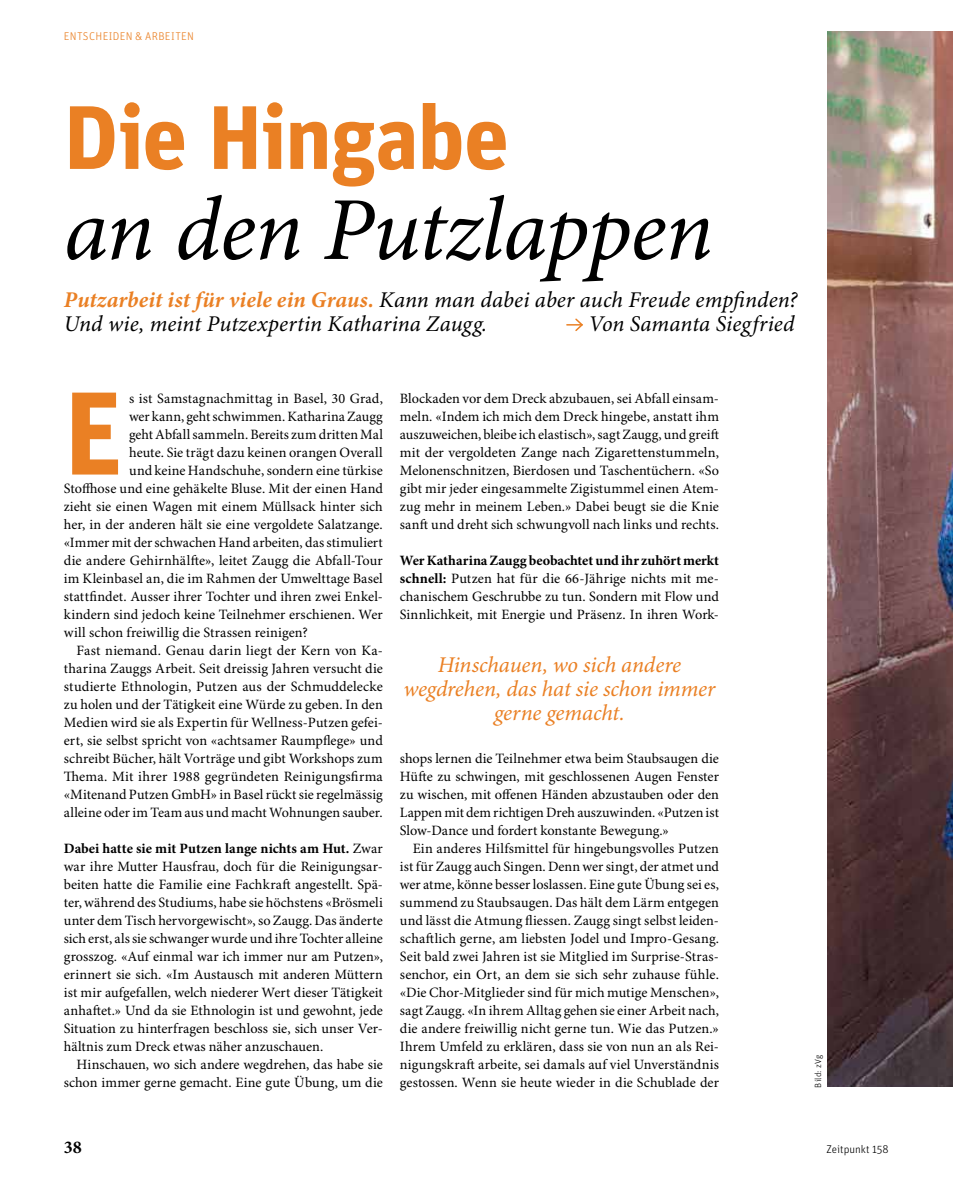
<style>
.page{position:relative;width:953px;height:1191px;background:#fff}
.page>*{position:absolute;margin:0;border:0;box-sizing:border-box;transform-origin:0 0}
.t1{font:700 117.9px "Unit OT";color:#ea8024}
.t2{font:italic 90px "Minion Pro";letter-spacing:-.015em;color:#000}
.t3{font:700 90px "Unit OT";letter-spacing:-.02em;color:#ea8024}
.t4{font:italic 22.5px/24px "Minion Pro";color:#000}
.t5{font:italic 22.5px/24px "Minion Pro";letter-spacing:-.01em;color:#ea8024;text-align:center}
.t6{font:700 18px "Minion Pro";color:#000}
.t7{font:14.25px/18px "Minion Pro";letter-spacing:.005em;color:#000;text-align:justify}
.t8{font:300 11.25px "Unit OT";letter-spacing:.03em;color:#ea8024}
.t9{font:300 11.25px "Unit OT";color:#000}
.t10{font:300 9px "Unit OT";letter-spacing:.02em;color:#000}
.s1{font-weight:700;color:#ea8024}
.s2{font-weight:700}
</style>
<div class="page">
<svg style="left:567px;top:318px;width:16px;height:13px"></svg>
<img style="left:827px;top:32px;width:125px;height:1054px">
<p class="t8" style="left:64px;top:29px;width:132px">ENTSCHEIDEN &amp; ARBEITEN</p>
<h2 class="t3" style="left:64px;top:79px;width:447px">Die Hingabe</h2>
<h2 class="t2" style="left:64px;top:176px;width:651px">an den Putzlappen</h2>
<h3 class="t4" style="left:64px;top:289px;width:735px"><span class="s1">Putzarbeit ist für viele ein Graus.</span> Kann man dabei aber auch Freude empfinden?<br>Und wie, meint Putzexpertin Katharina Zaugg.</h3>
<h3 class="t4" style="left:588px;top:313px;width:207px">Von Samanta Siegfried</h3>
<h1 class="t1" style="left:64px;top:357px;width:60px">E</h1>
<p class="t7" style="left:129px;top:389px;width:255px">s ist Samstagnachmittag in Basel, 30 Grad,</p>
<p class="t7" style="left:129px;top:407px;width:255px">wer kann, geht schwimmen. Katharina Zaugg</p>
<p class="t7" style="left:129px;top:425px;width:255px">geht Abfall sammeln. Bereits zum dritten Mal</p>
<p class="t7" style="left:129px;top:443px;width:255px">heute. Sie trägt dazu keinen orangen Overall</p>
<p class="t7" style="left:129px;top:461px;width:255px">und keine Handschuhe, sondern eine türkise</p>
<p class="t7" style="left:64px;top:479px;width:320px">Stoffhose und eine gehäkelte Bluse. Mit der einen Hand</p>
<p class="t7" style="left:64px;top:497px;width:320px">zieht sie einen Wagen mit einem Müllsack hinter sich</p>
<p class="t7" style="left:64px;top:515px;width:320px">her, in der anderen hält sie eine vergoldete Salatzange.</p>
<p class="t7" style="left:64px;top:533px;width:320px">«Immer mit der schwachen Hand arbeiten, das stimuliert</p>
<p class="t7" style="left:64px;top:551px;width:320px">die andere Gehirnhälfte», leitet Zaugg die Abfall-Tour</p>
<p class="t7" style="left:64px;top:569px;width:320px">im Kleinbasel an, die im Rahmen der Umwelttage Basel</p>
<p class="t7" style="left:64px;top:587px;width:320px">stattfindet. Ausser ihrer Tochter und ihren zwei Enkel-</p>
<p class="t7" style="left:64px;top:605px;width:320px">kindern sind jedoch keine Teilnehmer erschienen. Wer</p>
<p class="t7" style="left:64px;top:623px;width:245px">will schon freiwillig die Strassen reinigen?</p>
<p class="t7" style="left:77px;top:641px;width:308px">Fast niemand. Genau darin liegt der Kern von Ka-</p>
<p class="t7" style="left:64px;top:659px;width:320px">tharina Zauggs Arbeit. Seit dreissig Jahren versucht die</p>
<p class="t7" style="left:64px;top:677px;width:320px">studierte Ethnologin, Putzen aus der Schmuddelecke</p>
<p class="t7" style="left:64px;top:695px;width:320px">zu holen und der Tätigkeit eine Würde zu geben. In den</p>
<p class="t7" style="left:64px;top:713px;width:320px">Medien wird sie als Expertin für Wellness-Putzen gefei-</p>
<p class="t7" style="left:64px;top:731px;width:320px">ert, sie selbst spricht von «achtsamer Raumpflege» und</p>
<p class="t7" style="left:64px;top:749px;width:320px">schreibt Bücher, hält Vorträge und gibt Workshops zum</p>
<p class="t7" style="left:64px;top:767px;width:320px">Thema. Mit ihrer 1988 gegründeten Reinigungsfirma</p>
<p class="t7" style="left:64px;top:785px;width:320px">«Mitenand Putzen GmbH» in Basel rückt sie regelmässig</p>
<p class="t7" style="left:64px;top:803px;width:320px">alleine oder im Team aus und macht Wohnungen sauber.</p>
<p class="t7" style="left:64px;top:839px;width:320px"><span class="s2">Dabei hatte sie mit Putzen lange nichts am Hut.</span> Zwar war ihre Mutter Hausfrau, doch für die Reinigungsar&shy;beiten hatte die Familie eine Fachkraft angestellt. Spä&shy;ter, während des Studiums, habe sie höchstens «Brösmeli unter dem Tisch hervorgewischt», so Zaugg. Das änderte sich erst, als sie schwanger wurde und ihre Tochter alleine grosszog. «Auf einmal war ich immer nur am Putzen», erinnert sie sich. «Im Austausch mit anderen Müttern ist mir aufgefallen, welch niederer Wert dieser Tätigkeit anhaftet.» Und da sie Ethnologin ist und gewohnt, jede Situation zu hinterfragen beschloss sie, sich unser Ver&shy;hältnis zum Dreck etwas näher anzuschauen.</p>
<p class="t7" style="left:64px;top:1055px;width:320px;text-align:right">Hinschauen, wo sich andere wegdrehen, das habe sie schon immer gerne gemacht. Eine gute Übung, um die</p>
<p class="t7" style="left:400px;top:389px;width:320px">Blockaden vor dem Dreck abzubauen, sei Abfall einsam&shy;meln. «Indem ich mich dem Dreck hingebe, anstatt ihm auszuweichen, bleibe ich elastisch», sagt Zaugg, und greift mit der vergoldeten Zange nach Zigarettenstummeln, Melonenschnitzen, Bierdosen und Taschentüchern. «So gibt mir jeder eingesammelte Zigistummel einen Atem&shy;zug mehr in meinem Leben.» Dabei beugt sie die Knie sanft und dreht sich schwungvoll nach links und rechts.</p>
<p class="t7" style="left:400px;top:551px;width:320px"><span class="s2">Wer Katharina Zaugg beobachtet und ihr zuhört merkt schnell:</span> Putzen hat für die 66-Jährige nichts mit me&shy;chanischem Geschrubbe zu tun. Sondern mit Flow und Sinnlichkeit, mit Energie und Präsenz. In ihren Work-</p>
<h3 class="t5" style="left:403px;top:653px;width:313px">Hinschauen, wo sich andere wegdrehen, das hat sie schon immer gerne gemacht.</h3>
<p class="t7" style="left:400px;top:749px;width:320px">shops lernen die Teilnehmer etwa beim Staubsaugen die Hüfte zu schwingen, mit geschlossenen Augen Fenster zu wischen, mit offenen Händen abzustauben oder den Lappen mit dem richtigen Dreh auszuwinden. «Putzen ist Slow-Dance und fordert konstante Bewegung.»</p>
<p class="t7" style="left:400px;top:839px;width:320px;text-indent:13px">Ein anderes Hilfsmittel für hingebungsvolles Putzen ist für Zaugg auch Singen. Denn wer singt, der atmet und wer atme, könne besser loslassen. Eine gute Übung sei es, summend zu Staubsaugen. Das hält dem Lärm entgegen und lässt die Atmung fliessen. Zaugg singt selbst leiden&shy;schaftlich gerne, am liebsten Jodel und Impro-Gesang.<br>Seit bald zwei Jahren ist sie Mitglied im Surprise-Stras&shy;senchor, ein Ort, an dem sie sich sehr zuhause fühle. «Die Chor-Mitglieder sind für mich mutige Menschen», sagt Zaugg. «In ihrem Alltag gehen sie einer Arbeit nach, die andere freiwillig nicht gerne tun. Wie das Putzen.» Ihrem Umfeld zu erklären, dass sie von nun an als Rei&shy;nigungskraft arbeite, sei damals auf viel Unverständnis gestossen. Wenn sie heute wieder in die Schublade der</p>
<p class="t10" style="left:812px;top:1087px;width:34px;rotate:-90deg">Bild: zVg</p>
<p class="t6" style="left:64px;top:1136px;width:19px">38</p>
<p class="t9" style="left:826px;top:1142px;width:64px">Zeitpunkt 158</p>
</div>
